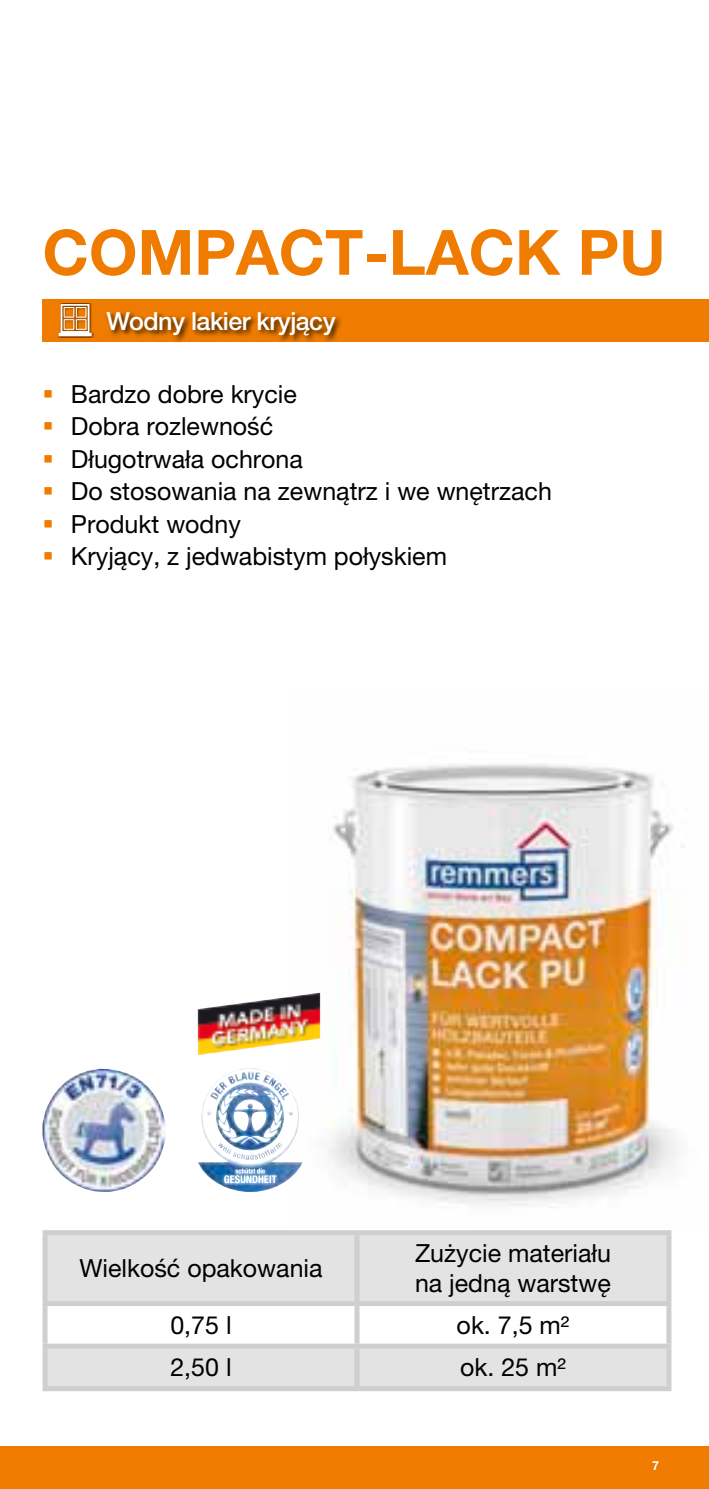
<style>
.page{position:relative;width:709px;height:1489px;background:#fff}
.page>*{position:absolute;margin:0;border:0;box-sizing:border-box;transform-origin:0 0}
.t1{font:700 62.5px "Helvetica Neue LT Pro";color:#ef7c00}
.t2{font:25px/32.5px "Helvetica Neue LT Pro";color:#000}
.t3{font:500 25px "Helvetica Neue LT Pro";letter-spacing:-.02em;color:#fff}
.t4{font:700 12.5px "Helvetica Neue LT Pro";color:#fff}
</style>
<div class="page">
<img style="left:320px;top:764px;width:364px;height:442px">
<div style="left:0;top:1446px;width:709px;height:42px;background:#ef7c00"></div>
<div style="left:43px;top:299px;width:666px;height:43px;background:#ef7c00"></div>
<div style="left:105px;top:311px;width:237px;height:31px;background:#000;opacity:.75"></div>
<img style="left:198px;top:992px;width:122px;height:63px">
<img style="left:43px;top:1068px;width:122px;height:123px">
<svg style="left:48px;top:1235px;width:618px;height:150px;fill:#e3e3e3"></svg>
<div style="left:43px;top:1230px;width:314px;height:5px;background:#cfcfd0"></div>
<div style="left:43px;top:1235px;width:5px;height:65px;background:#cfcfd0"></div>
<div style="left:357px;top:1230px;width:314px;height:5px;background:#cfcfd0"></div>
<div style="left:354px;top:1235px;width:5px;height:65px;background:#cfcfd0"></div>
<div style="left:666px;top:1235px;width:5px;height:65px;background:#cfcfd0"></div>
<div style="left:43px;top:1300px;width:314px;height:5px;background:#cfcfd0"></div>
<div style="left:43px;top:1305px;width:5px;height:38px;background:#cfcfd0"></div>
<div style="left:357px;top:1300px;width:314px;height:5px;background:#cfcfd0"></div>
<div style="left:354px;top:1305px;width:5px;height:38px;background:#cfcfd0"></div>
<div style="left:666px;top:1305px;width:5px;height:38px;background:#cfcfd0"></div>
<div style="left:43px;top:1343px;width:314px;height:5px;background:#cfcfd0"></div>
<div style="left:43px;top:1348px;width:5px;height:37px;background:#cfcfd0"></div>
<div style="left:357px;top:1343px;width:314px;height:5px;background:#cfcfd0"></div>
<div style="left:354px;top:1348px;width:5px;height:37px;background:#cfcfd0"></div>
<div style="left:666px;top:1348px;width:5px;height:37px;background:#cfcfd0"></div>
<div style="left:43px;top:1385px;width:314px;height:5px;background:#cfcfd0"></div>
<div style="left:357px;top:1385px;width:314px;height:5px;background:#cfcfd0"></div>
<img style="left:58px;top:303px;width:35px;height:35px">
<svg style="left:58px;top:304px;width:34px;height:32px"></svg>
<img style="left:198px;top:1068px;width:105px;height:123px">
<h1 class="t1" style="left:43px;top:214px;width:624px">COMPACT-LACK PU</h1>
<p class="t3" style="left:106px;top:306px;width:231px">Wodny lakier kryjący</p>
<p class="t2" style="left:71px;top:377px;width:482px">Bardzo dobre krycie<br>Dobra rozlewność<br>Długotrwała ochrona<br>Do stosowania na zewnątrz i we wnętrzach<br>Produkt wodny<br>Kryjący, z jedwabistym połyskiem</p>
<p class="t2" style="left:79px;top:1251px;width:245px">Wielkość opakowania</p>
<p class="t2" style="left:415px;top:1237px;width:197px;line-height:30px">Zużycie materiału na jedną warstwę</p>
<p class="t2" style="left:170px;top:1308px;width:63px">0,75 l</p>
<p class="t2" style="left:456px;top:1308px;width:114px">ok. 7,5 m²</p>
<p class="t2" style="left:170px;top:1350px;width:63px">2,50 l</p>
<p class="t2" style="left:460px;top:1350px;width:107px">ok. 25 m²</p>
<p class="t4" style="left:652px;top:1457px;width:8px">7</p>
</div>
